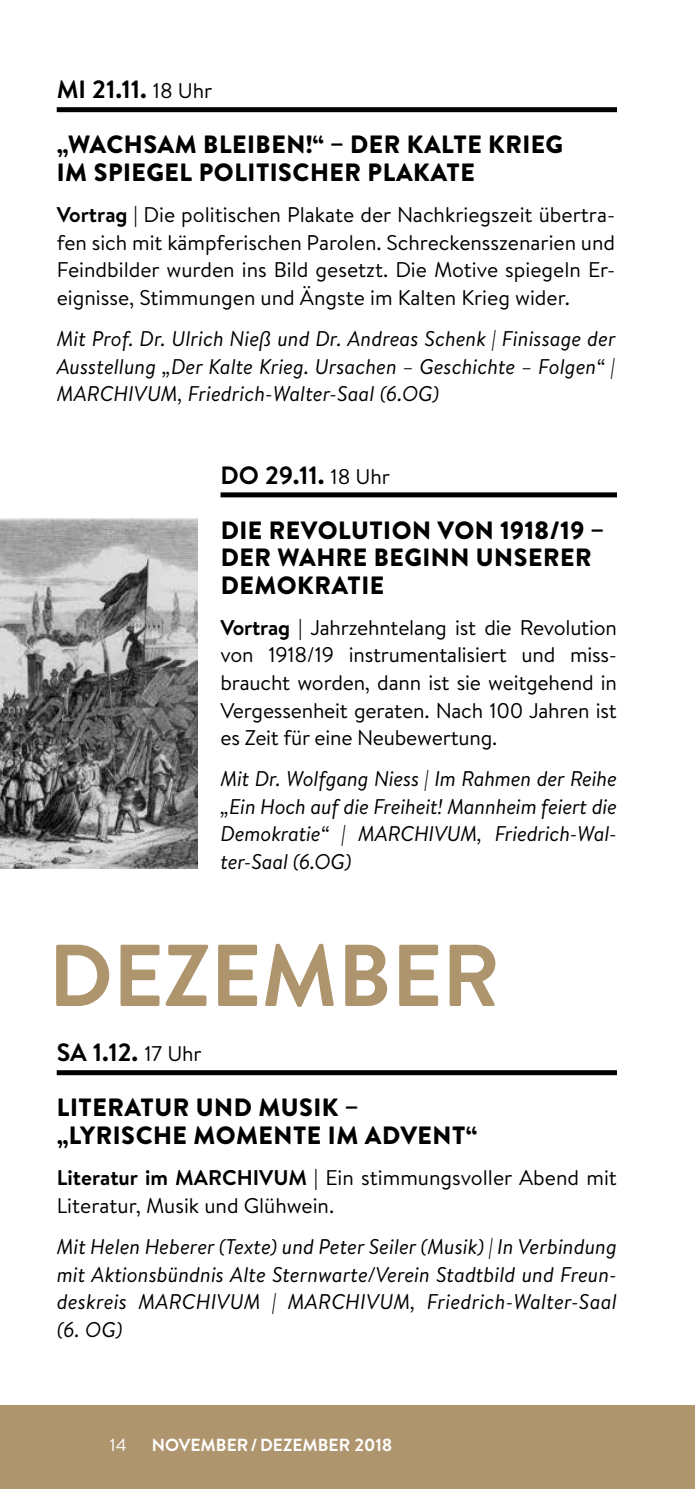
<style>
.page{position:relative;width:695px;height:1489px;background:#fff}
.page>*{position:absolute;margin:0;border:0;box-sizing:border-box;transform-origin:0 0}
.t1{font:700 87.5px "Brandon Text";color:#ae956e}
.t2{font:900 25px/27.5px "Brandon Text";letter-spacing:.02em;color:#000}
.t3{font:700 25px "Brandon Text";color:#000}
.t4{font:21.25px/27.5px "Brandon Text";color:#000;text-align:justify}
.t5{font:italic 21.25px/27.5px "Brandon Text";color:#000;text-align:justify}
.t6{font:700 17.5px "Brandon Text";color:#fff}
.t7{font:17.5px "Brandon Text";color:#fff}
.s1{font-weight:400;font-size:21.25px}
.s2{font-weight:700}
</style>
<div class="page">
<div style="left:0;top:1405px;width:694px;height:83px;background:#ae956e"></div>
<div style="left:220px;top:492px;width:397px;height:5px;background:#000"></div>
<img style="left:0;top:518px;width:197px;height:350px">
<div style="left:57px;top:107px;width:560px;height:5px;background:#000"></div>
<div style="left:57px;top:1070px;width:560px;height:5px;background:#000"></div>
<p class="t3" style="left:57px;top:72px;width:157px">MI 21.11. <span class="s1">18 Uhr</span></p>
<p class="t2" style="left:57px;top:130px;width:508px">„WACHSAM BLEIBEN!“ – DER KALTE KRIEG<br>IM SPIEGEL POLITISCHER PLAKATE</p>
<p class="t4" style="left:57px;top:200px;width:560px"><span class="s2">Vortrag |</span> Die politischen Plakate der Nachkriegszeit übertra&shy;fen sich mit kämpferischen Parolen. Schreckensszenarien und Feindbilder wurden ins Bild gesetzt. Die Motive spiegeln Er&shy;eignisse, Stimmungen und Ängste im Kalten Krieg wider.</p>
<p class="t5" style="left:57px;top:324px;width:560px">Mit Prof. Dr. Ulrich Nieß und Dr. Andreas Schenk | Finissage der Ausstellung „Der Kalte Krieg. Ursachen – Geschichte – Folgen“ | MARCHIVUM, Friedrich-Walter-Saal (6.OG)</p>
<p class="t3" style="left:220px;top:457px;width:171px">DO 29.11. <span class="s1">18 Uhr</span></p>
<p class="t2" style="left:221px;top:515px;width:385px">DIE REVOLUTION VON 1918/19 –<br>DER WAHRE BEGINN UNSERER<br>DEMOKRATIE</p>
<p class="t4" style="left:220px;top:613px;width:398px"><span class="s2">Vortrag |</span> Jahrzehntelang ist die Revolution von 1918/19 instrumentalisiert und miss&shy;braucht worden, dann ist sie weitgehend in Vergessenheit geraten. Nach 100 Jahren ist es Zeit für eine Neubewertung.</p>
<p class="t5" style="left:220px;top:764px;width:398px">Mit Dr. Wolfgang Niess | Im Rahmen der Reihe „Ein Hoch auf die Freiheit! Mannheim feiert die Demokratie“ | MARCHIVUM, Friedrich-Wal&shy;ter-Saal (6.OG)</p>
<h1 class="t1" style="left:49px;top:914px;width:452px">DEZEMBER</h1>
<p class="t3" style="left:57px;top:1035px;width:146px">SA 1.12. <span class="s1">17 Uhr</span></p>
<p class="t2" style="left:57px;top:1093px;width:422px">LITERATUR UND MUSIK – „LYRISCHE MOMENTE IM ADVENT“</p>
<p class="t4" style="left:57px;top:1163px;width:561px"><span class="s2">Literatur im MARCHIVUM |</span> Ein stimmungsvoller Abend mit<br>Literatur, Musik und Glühwein.</p>
<p class="t5" style="left:57px;top:1232px;width:561px">Mit Helen Heberer (Texte) und Peter Seiler (Musik) | In Verbindung mit Aktionsbündnis Alte Sternwarte/Verein Stadtbild und Freun&shy;deskreis MARCHIVUM | MARCHIVUM, Friedrich-Walter-Saal (6. OG)</p>
<p class="t7" style="left:110px;top:1432px;width:18px">14</p>
<p class="t6" style="left:152px;top:1432px;width:242px">NOVEMBER/DEZEMBER 2018</p>
</div>
